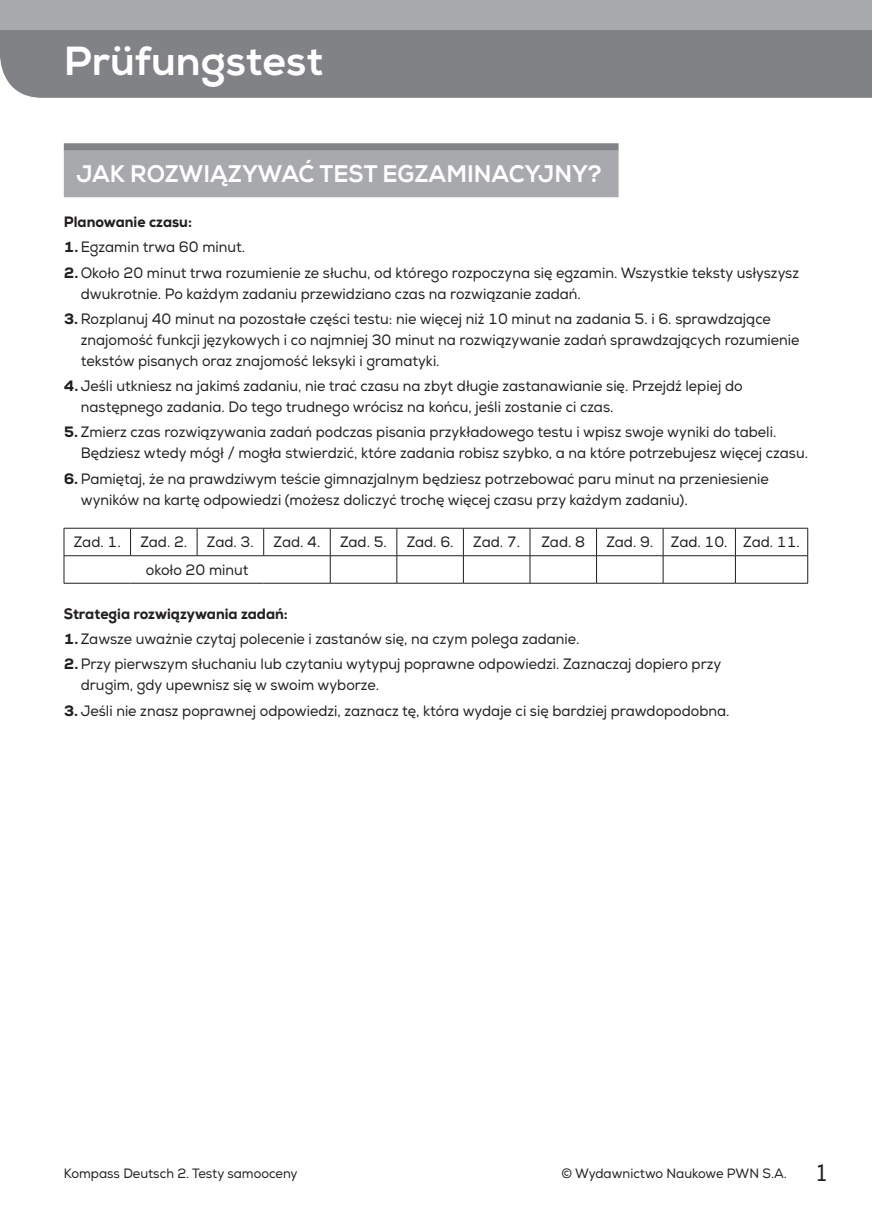
<style>
.page{position:relative;width:872px;height:1212px;background:#fff}
.page>*{position:absolute;margin:0;border:0;box-sizing:border-box;transform-origin:0 0}
.t1{font:800 40.5px "Nexa";color:#fff}
.t2{font:800 24px "Nexa";color:#fff;scale:.95 1}
.t3{font:15px/21px "Nexa";color:#231f20;scale:.95 1}
.t4{font:800 15px "Nexa";color:#231f20;scale:.95 1}
.t5{font:13.5px "Nexa";color:#231f20;scale:.95 1}
.s1{font-weight:800}
.s2{font-size:24px}
</style>
<div class="page">
<div style="left:0;top:30px;width:872px;height:68px;background:#808285"></div>
<div style="left:0;top:0;width:872px;height:30px;background:#a8a9ad"></div>
<div style="left:64px;top:143px;width:554px;height:8px;background:#808285"></div>
<div style="left:64px;top:151px;width:554px;height:46px;background:#a8a9ad"></div>
<hr style="left:64px;top:528px;width:67px;height:1px;background:#231f20">
<hr style="left:131px;top:528px;width:66px;height:1px;background:#231f20">
<svg style="left:130px;top:528px;width:1px;height:27px"></svg>
<hr style="left:197px;top:528px;width:67px;height:1px;background:#231f20">
<svg style="left:197px;top:528px;width:1px;height:27px"></svg>
<hr style="left:264px;top:528px;width:66px;height:1px;background:#231f20">
<svg style="left:263px;top:528px;width:1px;height:27px"></svg>
<hr style="left:330px;top:528px;width:67px;height:1px;background:#231f20">
<hr style="left:397px;top:528px;width:66px;height:1px;background:#231f20">
<hr style="left:463px;top:528px;width:67px;height:1px;background:#231f20">
<hr style="left:530px;top:528px;width:66px;height:1px;background:#231f20">
<hr style="left:596px;top:528px;width:67px;height:1px;background:#231f20">
<hr style="left:663px;top:528px;width:72px;height:1px;background:#231f20">
<hr style="left:735px;top:528px;width:73px;height:1px;background:#231f20">
<hr style="left:64px;top:555px;width:67px;height:1px;background:#231f20">
<svg style="left:64px;top:528px;width:1px;height:55px"></svg>
<hr style="left:131px;top:555px;width:66px;height:1px;background:#231f20">
<hr style="left:197px;top:555px;width:67px;height:1px;background:#231f20">
<hr style="left:264px;top:555px;width:66px;height:1px;background:#231f20">
<hr style="left:330px;top:555px;width:67px;height:1px;background:#231f20">
<svg style="left:330px;top:528px;width:1px;height:55px"></svg>
<hr style="left:397px;top:555px;width:66px;height:1px;background:#231f20">
<svg style="left:396px;top:528px;width:1px;height:55px"></svg>
<hr style="left:463px;top:555px;width:67px;height:1px;background:#231f20">
<svg style="left:463px;top:528px;width:1px;height:55px"></svg>
<hr style="left:530px;top:555px;width:66px;height:1px;background:#231f20">
<svg style="left:530px;top:528px;width:1px;height:55px"></svg>
<hr style="left:596px;top:555px;width:67px;height:1px;background:#231f20">
<svg style="left:596px;top:528px;width:1px;height:55px"></svg>
<hr style="left:663px;top:555px;width:72px;height:1px;background:#231f20">
<svg style="left:663px;top:528px;width:1px;height:55px"></svg>
<hr style="left:735px;top:555px;width:73px;height:1px;background:#231f20">
<svg style="left:735px;top:528px;width:1px;height:55px"></svg>
<svg style="left:807px;top:528px;width:1px;height:55px"></svg>
<hr style="left:64px;top:583px;width:67px;height:1px;background:#231f20">
<hr style="left:131px;top:583px;width:66px;height:1px;background:#231f20">
<hr style="left:197px;top:583px;width:67px;height:1px;background:#231f20">
<hr style="left:264px;top:583px;width:66px;height:1px;background:#231f20">
<hr style="left:330px;top:583px;width:67px;height:1px;background:#231f20">
<hr style="left:397px;top:583px;width:66px;height:1px;background:#231f20">
<hr style="left:463px;top:583px;width:67px;height:1px;background:#231f20">
<hr style="left:530px;top:583px;width:66px;height:1px;background:#231f20">
<hr style="left:596px;top:583px;width:67px;height:1px;background:#231f20">
<hr style="left:663px;top:583px;width:72px;height:1px;background:#231f20">
<hr style="left:735px;top:583px;width:73px;height:1px;background:#231f20">
<h1 class="t1" style="left:64px;top:36px;width:261px">Prüfungstest</h1>
<h2 class="t2" style="left:77px;top:159px;width:554px">JAK ROZWIĄZYWAĆ TEST EGZAMINACYJNY?</h2>
<p class="t4" style="left:64px;top:212px;width:136px">Planowanie czasu:</p>
<p class="t3" style="left:64px;top:237px;width:192px"><span class="s1">1.</span> Egzamin trwa 60 minut.</p>
<p class="t3" style="left:81px;top:262px;width:757px;text-indent:-17px"><span class="s1">2.</span> Około 20 minut trwa rozumienie ze słuchu, od którego rozpoczyna się egzamin. Wszystkie teksty usłyszysz dwukrotnie. Po każdym zadaniu przewidziano czas na rozwiązanie zadań.</p>
<p class="t3" style="left:81px;top:308px;width:758px;text-indent:-17px"><span class="s1">3.</span> Rozplanuj 40 minut na pozostałe części testu: nie więcej niż 10 minut na zadania 5. i 6. sprawdzające znajomość funkcji językowych i co najmniej 30 minut na rozwiązywanie zadań sprawdzających rozumienie tekstów pisanych oraz znajomość leksyki i gramatyki.</p>
<p class="t3" style="left:81px;top:376px;width:698px;text-indent:-17px"><span class="s1">4.</span> Jeśli utkniesz na jakimś zadaniu, nie trać czasu na zbyt długie zastanawianie się. Przejdź lepiej do następnego zadania. Do tego trudnego wrócisz na końcu, jeśli zostanie ci czas.</p>
<p class="t3" style="left:81px;top:422px;width:767px;text-indent:-17px"><span class="s1">5.</span> Zmierz czas rozwiązywania zadań podczas pisania przykładowego testu i wpisz swoje wyniki do tabeli.<br>Będziesz wtedy mógł / mogła stwierdzić, które zadania robisz szybko, a na które potrzebujesz więcej czasu.</p>
<p class="t3" style="left:81px;top:468px;width:726px;text-indent:-17px"><span class="s1">6.</span> Pamiętaj, że na prawdziwym teście gimnazjalnym będziesz potrzebować paru minut na przeniesienie wyników na kartę odpowiedzi (możesz doliczyć trochę więcej czasu przy każdym zadaniu).</p>
<p class="t3" style="left:74px;top:532px;width:51px">Zad. 1.</p>
<p class="t3" style="left:140px;top:532px;width:51px">Zad. 2.</p>
<p class="t3" style="left:207px;top:532px;width:51px">Zad. 3.</p>
<p class="t3" style="left:273px;top:532px;width:51px">Zad. 4.</p>
<p class="t3" style="left:340px;top:532px;width:51px">Zad. 5.</p>
<p class="t3" style="left:407px;top:532px;width:51px">Zad. 6.</p>
<p class="t3" style="left:473px;top:532px;width:51px">Zad. 7.</p>
<p class="t3" style="left:541px;top:532px;width:47px">Zad. 8</p>
<p class="t3" style="left:606px;top:532px;width:205px">Zad. 9. Zad. 10. Zad. 11.</p>
<p class="t3" style="left:146px;top:559px;width:109px">około 20 minut</p>
<p class="t4" style="left:64px;top:604px;width:237px">Strategia rozwiązywania zadań:</p>
<p class="t3" style="left:64px;top:629px;width:544px"><span class="s1">1.</span> Zawsze uważnie czytaj polecenie i zastanów się, na czym polega zadanie.</p>
<p class="t3" style="left:81px;top:654px;width:675px;text-indent:-17px"><span class="s1">2.</span> Przy pierwszym słuchaniu lub czytaniu wytypuj poprawne odpowiedzi. Zaznaczaj dopiero przy drugim, gdy upewnisz się w swoim wyborze.</p>
<p class="t3" style="left:64px;top:700px;width:702px"><span class="s1">3.</span> Jeśli nie znasz poprawnej odpowiedzi, zaznacz tę, która wydaje ci się bardziej prawdopodobna.</p>
<p class="t5" style="left:64px;top:1165px;width:248px">Kompass Deutsch 2. Testy samooceny</p>
<p class="t5" style="left:561px;top:1165px;width:280px">© Wydawnictwo Naukowe PWN S.A. <span class="s2">1</span></p>
</div>
